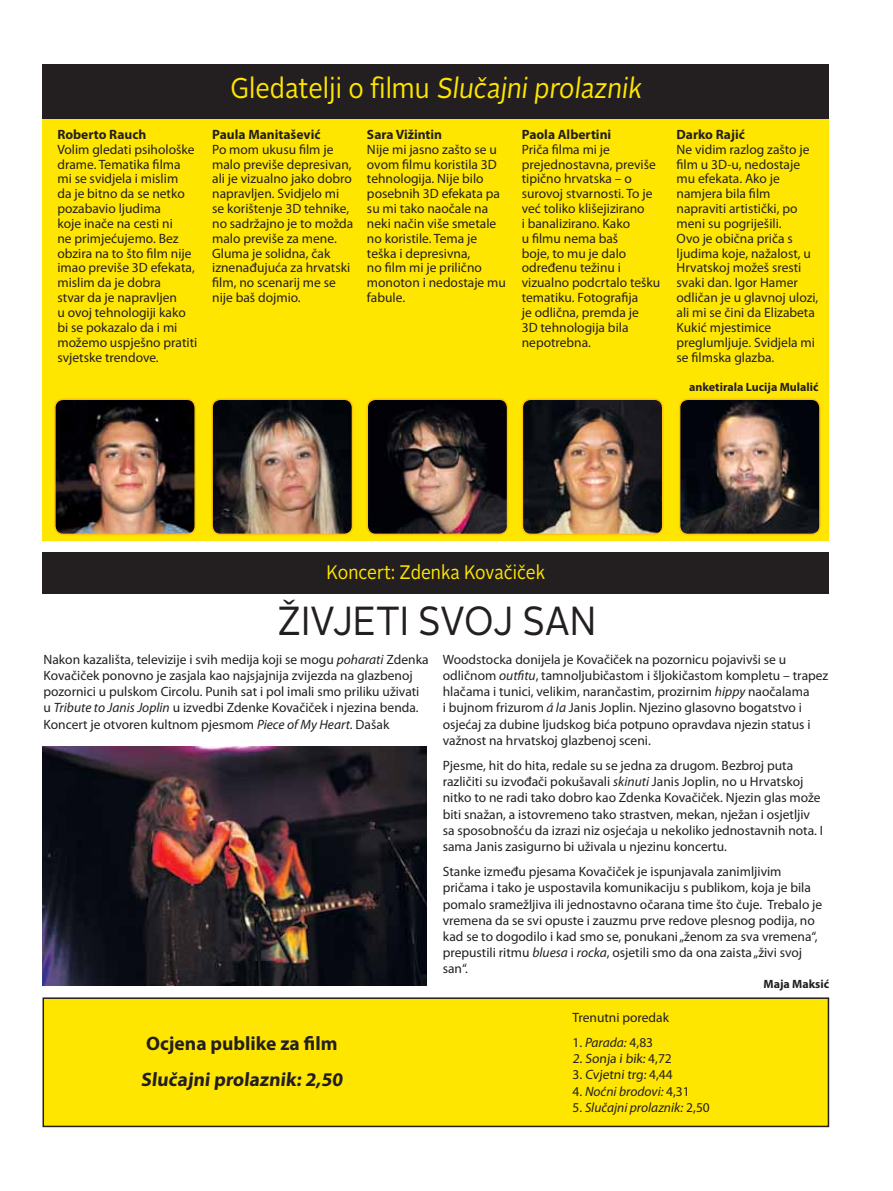
<style>
.page{position:relative;width:893px;height:1191px;background:#fff}
.page>*{position:absolute;margin:0;border:0;box-sizing:border-box;transform-origin:0 0}
.t1{font:40.5px "Alright Sans";color:#231f20;scale:.9 1}
.t2{font:28.5px "Alright Sans";color:#ffe600;scale:.9 1}
.t3{font:700 19.5px/36px "Myriad Pro";color:#231f20}
.t4{font:19.5px "Alright Sans";color:#ffe600;scale:.9 1}
.t5{font:13.5px/14.9px "Myriad Pro";color:#231f20}
.t6{font:13.5px/14.9px "Myriad Pro";color:#222}
.t7{font:italic 13.5px "Myriad Pro";color:#231f20}
.t8{font:700 13.5px "Myriad Pro";color:#231f20}
.t9{font:700 12px "Myriad Pro";color:#231f20}
.s1{font-weight:700;color:#231f20}
.s2{font-weight:700}
.s3{font-style:italic}
.s4{font-style:normal}
</style>
<div class="page">
<div style="left:43px;top:112px;width:786px;height:429px;background:#ffe600"></div>
<div style="left:43px;top:998px;width:785px;height:128px;background:#ffe600"></div>
<div style="left:43px;top:997px;width:786px;height:130px;border:2px solid #231f20"></div>
<div style="left:43px;top:64px;width:786px;height:54px;background:#231f20"></div>
<img style="left:57px;top:401px;width:136px;height:131px">
<div style="left:54px;top:398px;width:142px;height:137px;border:2px solid #ffc20e;border-radius:9px"></div>
<img style="left:214px;top:401px;width:138px;height:133px">
<div style="left:211px;top:398px;width:142px;height:137px;border:2px solid #ffc20e;border-radius:9px"></div>
<img style="left:369px;top:401px;width:139px;height:133px">
<div style="left:366px;top:398px;width:142px;height:137px;border:2px solid #ffc20e;border-radius:9px"></div>
<img style="left:522px;top:401px;width:141px;height:133px">
<div style="left:522px;top:398px;width:141px;height:137px;border:2px solid #ffc20e;border-radius:9px"></div>
<img style="left:680px;top:401px;width:138px;height:133px">
<div style="left:679px;top:398px;width:142px;height:137px;border:2px solid #ffc20e;border-radius:9px"></div>
<img style="left:43px;top:746px;width:384px;height:239px">
<div style="left:43px;top:552px;width:786px;height:41px;background:#231f20"></div>
<p class="t8" style="left:57px;top:125px;width:90px">Roberto Rauch</p>
<p class="t5" style="left:57px;top:141px;width:141px">Volim gledati psihološke drame. Tematika filma mi se svidjela i mislim<br>da je bitno da se netko pozabavio ljudima<br>koje inače na cesti ni<br>ne primjećujemo. Bez obzira na to što film nije imao previše 3D efekata, mislim da je dobra<br>stvar da je napravljen<br>u ovoj tehnologiji kako bi se pokazalo da i mi možemo uspješno pratiti svjetske trendove.</p>
<h2 class="t2" style="left:230px;top:69px;width:463px">G l e d ate lj i o fi l m u Slučajni prolaznik</h2>
<p class="t8" style="left:212px;top:125px;width:110px">Paula Manitašević</p>
<p class="t5" style="left:212px;top:141px;width:143px">Po mom ukusu film je malo previše depresivan, ali je vizualno jako dobro napravljen. Svidjelo mi se korištenje 3D tehnike, no sadržajno je to možda malo previše za mene.<br>Gluma je solidna, čak iznenađujuća za hrvatski film, no scenarij me se nije baš dojmio.</p>
<p class="t8" style="left:367px;top:125px;width:77px">Sara Vižintin</p>
<p class="t5" style="left:367px;top:141px;width:140px">Nije mi jasno zašto se u ovom filmu koristila 3D tehnologija. Nije bilo posebnih 3D efekata pa su mi tako naočale na neki način više smetale no koristile. Tema je teška i depresivna,<br>no film mi je prilično monoton i nedostaje mu fabule.</p>
<p class="t8" style="left:522px;top:125px;width:91px">Paola Albertini</p>
<p class="t5" style="left:522px;top:141px;width:140px">Priča filma mi je prejednostavna, previše tipično hrvatska – o surovoj stvarnosti. To je već toliko klišejizirano<br>i banalizirano. Kako<br>u filmu nema baš<br>boje, to mu je dalo određenu težinu i vizualno podcrtalo tešku tematiku. Fotografija<br>je odlična, premda je<br>3D tehnologija bila nepotrebna.</p>
<p class="t6" style="left:677px;top:127px;width:143px"><span class="s1">Darko</span> <span class="s2">Rajić<br></span>Ne vidim razlog zašto je film u 3D-u, nedostaje mu efekata. Ako je namjera bila film napraviti artistički, po meni su pogriješili.<br>Ovo je obična priča s ljudima koje, nažalost, u<br>Hrvatskoj možeš sresti svaki dan. Igor Hamer odličan je u glavnoj ulozi, ali mi se čini da Elizabeta<br>Kukić mjestimice preglumljuje. Svidjela mi se filmska glazba.</p>
<p class="t9" style="left:689px;top:379px;width:131px">anketirala Lucija Mulalić</p>
<h3 class="t4" style="left:327px;top:559px;width:244px">Koncert: Zdenka Kovačiček</h3>
<h1 class="t1" style="left:277px;top:593px;width:356px">ŽIVJETI SVOJ SAN</h1>
<p class="t5" style="left:44px;top:651px;width:387px;line-height:16.2px">Nakon kazališta, televizije i svih medija koji se mogu <span class="s3">poharati</span> Zdenka Kovačiček ponovno je zasjala kao najsjajnija zvijezda na glazbenoj pozornici u pulskom Circolu. Punih sat i pol imali smo priliku uživati u <span class="s3">Tribute to Janis Joplin</span> u izvedbi Zdenke Kovačiček i njezina benda.<br>Koncert je otvoren kultnom pjesmom <span class="s3">Piece of My Heart</span>. Dašak</p>
<p class="t5" style="left:443px;top:651px;width:387px;line-height:16.2px">Woodstocka donijela je Kovačiček na pozornicu pojavivši se u odličnom <span class="s3">outfitu</span>, tamnoljubičastom i šljokičastom kompletu – trapez hlačama i tunici, velikim, narančastim, prozirnim <span class="s3">hippy</span> naočalama<br>i bujnom frizurom <span class="s3">á la</span> Janis Joplin. Njezino glasovno bogatstvo i osjećaj za dubine ljudskog bića potpuno opravdava njezin status i važnost na hrvatskoj glazbenoj sceni.</p>
<p class="t5" style="left:443px;top:757px;width:382px;line-height:16.2px">Pjesme, hit do hita, redale su se jedna za drugom. Bezbroj puta različiti su izvođači pokušavali <span class="s3">skinuti</span> Janis Joplin, no u Hrvatskoj nitko to ne radi tako dobro kao Zdenka Kovačiček. Njezin glas može biti snažan, a istovremeno tako strastven, mekan, nježan i osjetljiv sa sposobnošću da izrazi niz osjećaja u nekoliko jednostavnih nota. I sama Janis zasigurno bi uživala u njezinu koncertu.</p>
<p class="t5" style="left:443px;top:863px;width:381px;line-height:16.2px">Stanke između pjesama Kovačiček je ispunjavala zanimljivim pričama i tako je uspostavila komunikaciju s publikom, koja je bila pomalo sramežljiva ili jednostavno očarana time što čuje. Trebalo je vremena da se svi opuste i zauzmu prve redove plesnog podija, no kad se to dogodilo i kad smo se, ponukani „ženom za sva vremena“, prepustili ritmu <span class="s3">bluesa</span> i <span class="s3">rocka</span>, osjetili smo da ona zaista „živi svoj san“.</p>
<p class="t9" style="left:763px;top:976px;width:67px">Maja Maksić</p>
<h3 class="t3" style="left:141px;top:1024px;width:206px">Ocjena publike za film<br>Slučajni prolaznik: 2,50</h3>
<p class="t5" style="left:572px;top:1009px;width:98px">Trenutni poredak</p>
<p class="t7" style="left:572px;top:1034px;width:82px"><span class="s4">1.</span> Parada: <span class="s4">4,83</span></p>
<p class="t5" style="left:572px;top:1051px;width:101px">2. Sonja i bik: 4,72</p>
<p class="t5" style="left:572px;top:1067px;width:102px">3. Cvjetni trg: 4,44</p>
<p class="t7" style="left:572px;top:1082px;width:119px"><span class="s4">4.</span> Noćni brodovi: <span class="s4">4,31</span></p>
<p class="t7" style="left:572px;top:1099px;width:139px"><span class="s4">5.</span> Slučajni prolaznik: <span class="s4">2,50</span></p>
</div>
